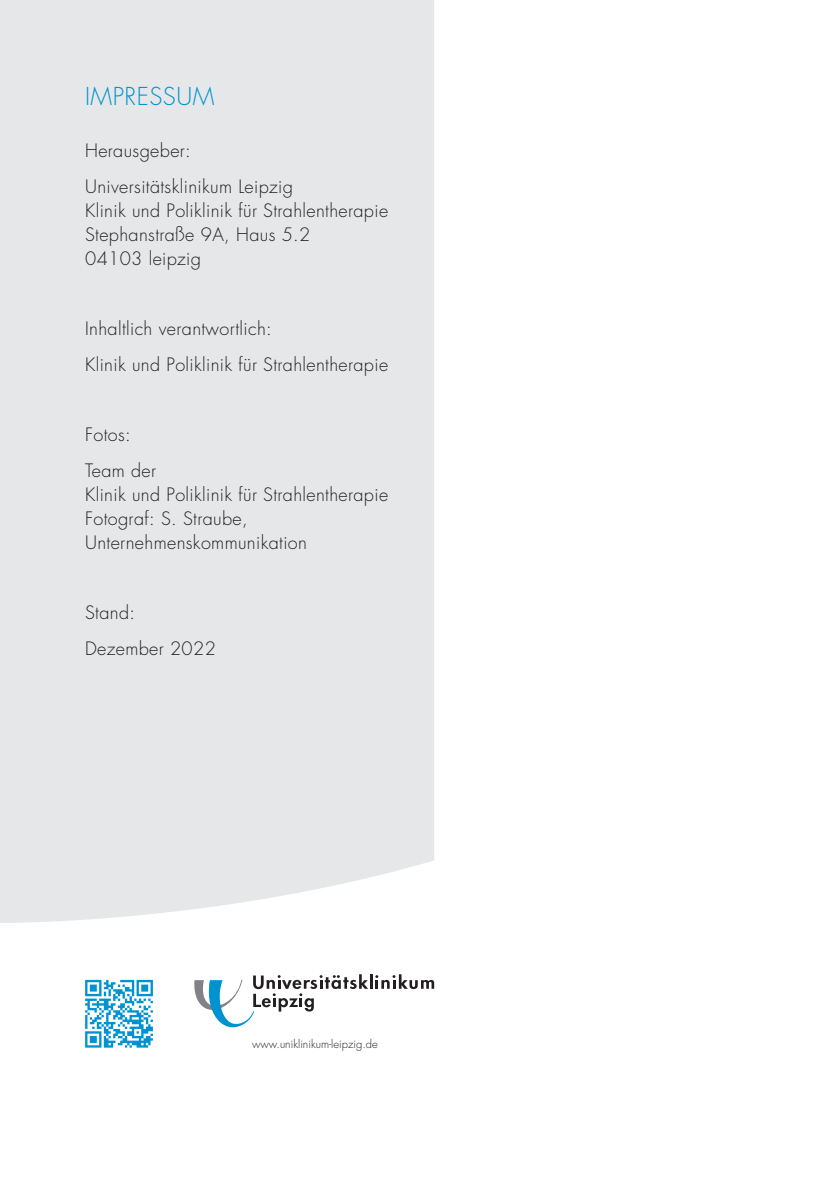
<style>
.page{position:relative;width:840px;height:1191px;background:#fff}
.page>*{position:absolute;margin:0;border:0;box-sizing:border-box;transform-origin:0 0}
.t1{font:300 24px "Futura Std";letter-spacing:.02em;color:#0093d0}
.t2{font:300 18px/35.4px "Futura Std";letter-spacing:.02em;color:#231f20}
.t3{font:300 11.2px "Futura Std";color:#231f20}
</style>
<div class="page">
<div style="left:0;top:0;width:434px;height:923px;background:#e6e7e9"></div>
<svg style="left:85px;top:980px;width:68px;height:67px"></svg>
<svg style="left:194px;top:974px;width:240px;height:53px"></svg>
<h1 class="t1" style="left:85px;top:82px;width:131px">IMPRESSUM</h1>
<p class="t2" style="left:85px;top:133px;width:209px">Herausgeber:<br>Universitätsklinikum Leipzig</p>
<p class="t2" style="left:85px;top:198px;width:304px;line-height:24px">Klinik und Poliklinik für Strahlentherapie<br>Stephanstraße 9A, Haus 5.2<br>04103 leipzig</p>
<p class="t2" style="left:85px;top:311px;width:304px">Inhaltlich verantwortlich:<br>Klinik und Poliklinik für Strahlentherapie</p>
<p class="t2" style="left:85px;top:417px;width:72px">Fotos:<br>Team der</p>
<p class="t2" style="left:85px;top:482px;width:304px;line-height:24px">Klinik und Poliklinik für Strahlentherapie<br>Fotograf: S. Straube,<br>Unternehmenskommunikation</p>
<p class="t2" style="left:85px;top:595px;width:132px">Stand:<br>Dezember 2022</p>
<p class="t3" style="left:252px;top:1036px;width:127px">www.uniklinikum-leipzig.de</p>
</div>
